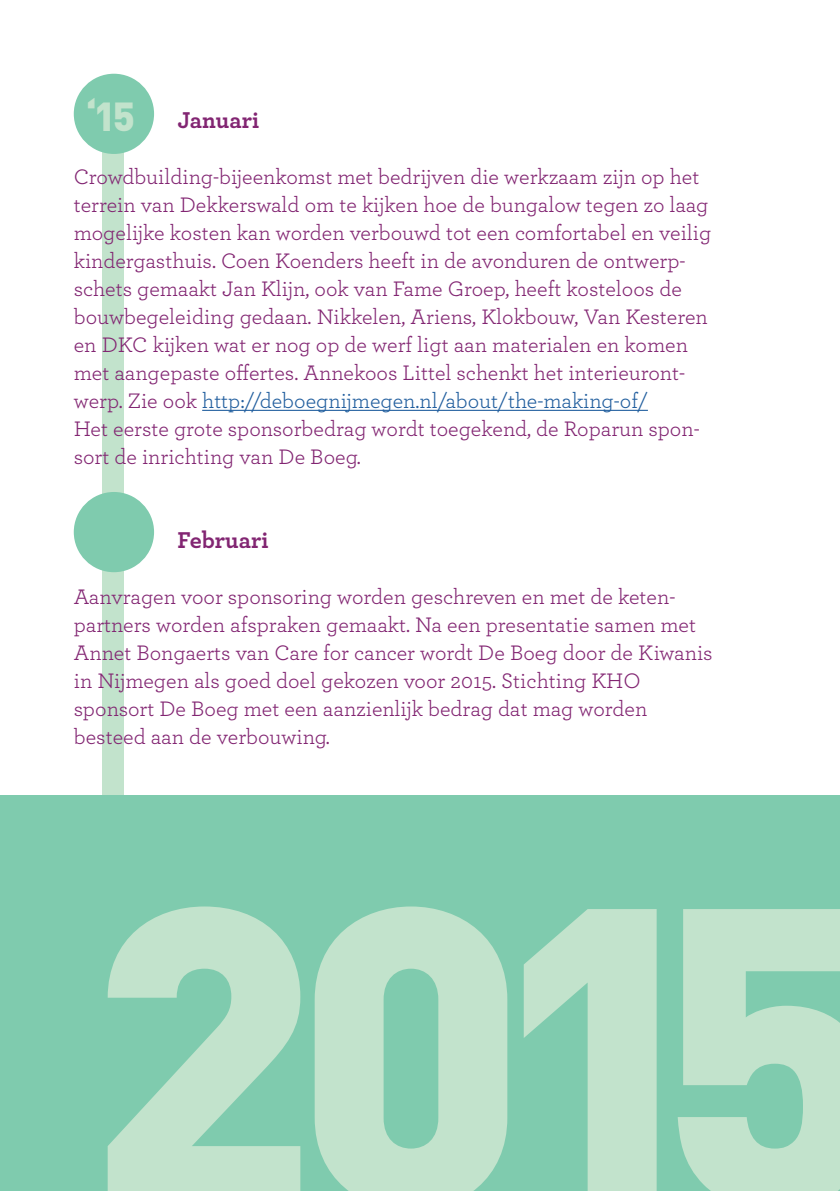
<style>
.page{position:relative;width:840px;height:1191px;background:#fff}
.page>*{position:absolute;margin:0;border:0;box-sizing:border-box;transform-origin:0 0}
.t1{font:900 420.2px "DIN Pro";color:#c2e3cc}
.t2{font:900 40px "DIN Pro";color:#c2e3cc}
.t3{font:700 24px "Archer Pro";color:#822572}
.t4{font:22px/28px "Archer Pro";color:#822572}
.s1{color:#215e9e}
</style>
<div class="page">
<div style="left:103px;top:135px;width:21px;height:703px;background:#c2e3cc"></div>
<hr style="left:202px;top:410px;width:445px;height:1px;background:#215e9e">
<div style="left:0;top:795px;width:839px;height:396px;background:#7fcbae"></div>
<div style="left:74px;top:74px;width:80px;height:80px;background:#7fcbae;border-radius:50%"></div>
<div style="left:74px;top:492px;width:80px;height:80px;background:#7fcbae;border-radius:50%"></div>
<h2 class="t2" style="left:86px;top:89px;width:51px">‘15</h2>
<p class="t3" style="left:177px;top:101px;width:83px">Januari</p>
<p class="t4" style="left:74px;top:162px;width:638px">Crowdbuilding-bijeenkomst met bedrijven die werkzaam zijn op het terrein van Dekkerswald om te kijken hoe de bungalow tegen zo laag mogelijke kosten kan worden verbouwd tot een comfortabel en veilig kindergasthuis. Coen Koenders heeft in de avonduren de ontwerp&shy;schets gemaakt Jan Klijn, ook van Fame Groep, heeft kosteloos de bouwbegeleiding gedaan. Nikkelen, Ariens, Klokbouw, Van Kesteren en DKC kijken wat er nog op de werf ligt aan materialen en komen met aangepaste offertes. Annekoos Littel schenkt het interieuront&shy;werp. Zie ook <span class="s1">http://deboegnijmegen.nl/about/the-making-of/<br></span>Het eerste grote sponsorbedrag wordt toegekend, de Roparun spon&shy;sort de inrichting van De Boeg.</p>
<p class="t3" style="left:177px;top:521px;width:93px">Februari</p>
<p class="t4" style="left:74px;top:582px;width:640px">Aanvragen voor sponsoring worden geschreven en met de keten&shy;partners worden afspraken gemaakt. Na een presentatie samen met Annet Bongaerts van Care for cancer wordt De Boeg door de Kiwanis in Nijmegen als goed doel gekozen voor 2015. Stichting KHO sponsort De Boeg met een aanzienlijk bedrag dat mag worden besteed aan de verbouwing.</p>
<h1 class="t1" style="left:85px;top:770px;width:806px">2015</h1>
</div>
